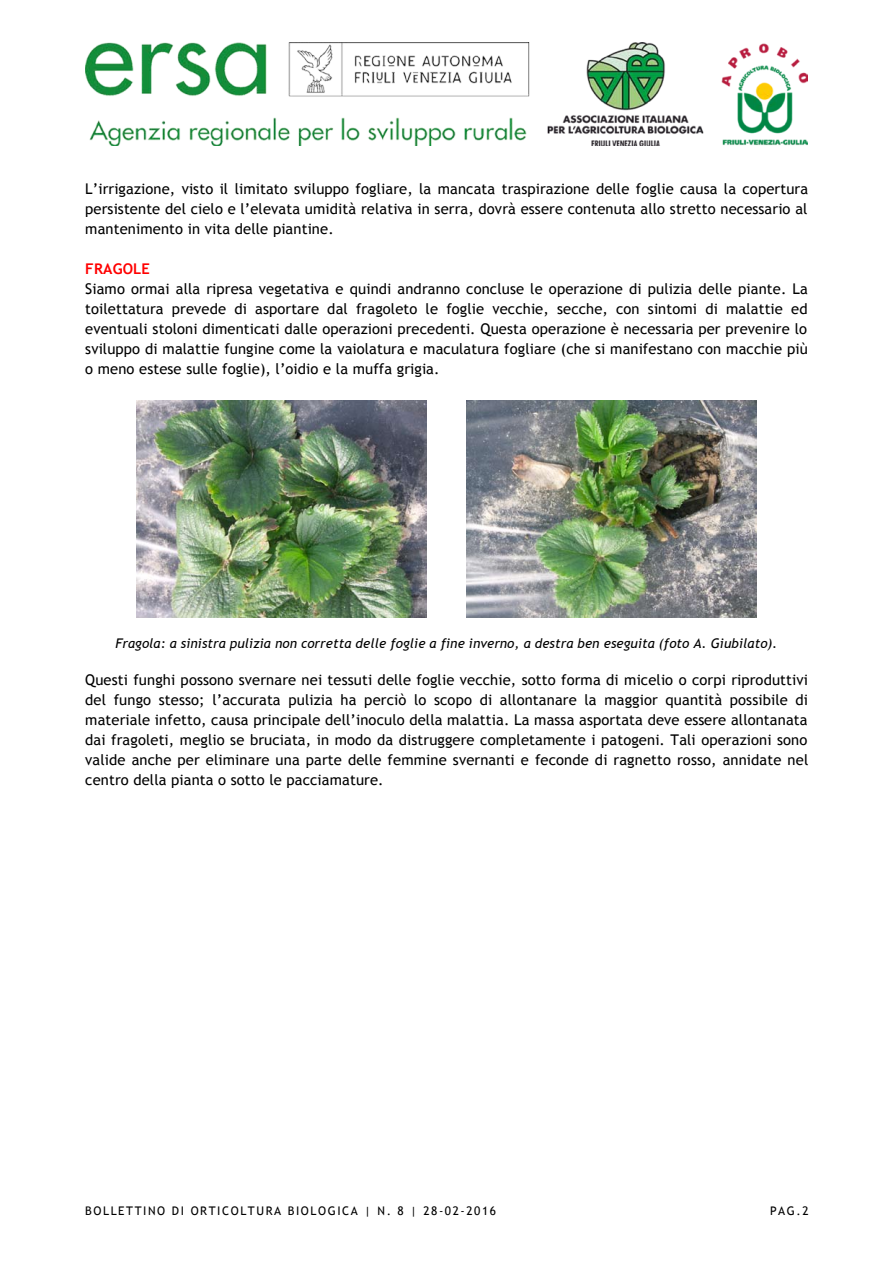
<style>
.page{position:relative;width:893px;height:1263px;background:#fff}
.page>*{position:absolute;margin:0;border:0;box-sizing:border-box;transform-origin:0 0}
.t1{font:14.7px/20px "Trebuchet MS";letter-spacing:.01em;color:#000;text-align:justify}
.t2{font:700 14.7px "Trebuchet MS";letter-spacing:.01em;color:#f00}
.t3{font:italic 13.35px "Trebuchet MS";letter-spacing:.005em;color:#000}
.t4{font:11.85px "Trebuchet MS";letter-spacing:.13em;color:#000}
</style>
<div class="page">
<img style="left:86px;top:43px;width:721px;height:102px">
<img style="left:137px;top:400px;width:289px;height:217px">
<img style="left:467px;top:400px;width:289px;height:217px">
<p class="t1" style="left:85px;top:179px;width:724px">L’irrigazione, visto il limitato sviluppo fogliare, la mancata traspirazione delle foglie causa la copertura persistente del cielo e l’elevata umidità relativa in serra, dovrà essere contenuta allo stretto necessario al mantenimento in vita delle piantine.</p>
<p class="t2" style="left:85px;top:260px;width:66px">FRAGOLE</p>
<p class="t1" style="left:85px;top:279px;width:724px">Siamo ormai alla ripresa vegetativa e quindi andranno concluse le operazione di pulizia delle piante. La toilettatura prevede di asportare dal fragoleto le foglie vecchie, secche, con sintomi di malattie ed eventuali stoloni dimenticati dalle operazioni precedenti. Questa operazione è necessaria per prevenire lo sviluppo di malattie fungine come la vaiolatura e maculatura fogliare (che si manifestano con macchie più o meno estese sulle foglie), l’oidio e la muffa grigia.</p>
<p class="t3" style="left:115px;top:635px;width:663px">Fragola: a sinistra pulizia non corretta delle foglie a fine inverno, a destra ben eseguita (foto A. Giubilato).</p>
<p class="t1" style="left:85px;top:670px;width:725px">Questi funghi possono svernare nei tessuti delle foglie vecchie, sotto forma di micelio o corpi riproduttivi del fungo stesso; l’accurata pulizia ha perciò lo scopo di allontanare la maggior quantità possibile di materiale infetto, causa principale dell’inoculo della malattia. La massa asportata deve essere allontanata dai fragoleti, meglio se bruciata, in modo da distruggere completamente i patogeni. Tali operazioni sono valide anche per eliminare una parte delle femmine svernanti e feconde di ragnetto rosso, annidate nel centro della pianta o sotto le pacciamature.</p>
<p class="t4" style="left:85px;top:1204px;width:412px">BOLLETTINO DI ORTICOLTURA BIOLOGICA | N. 8 | 28-02-2016</p>
<p class="t4" style="left:770px;top:1204px;width:40px">PAG.2</p>
</div>
